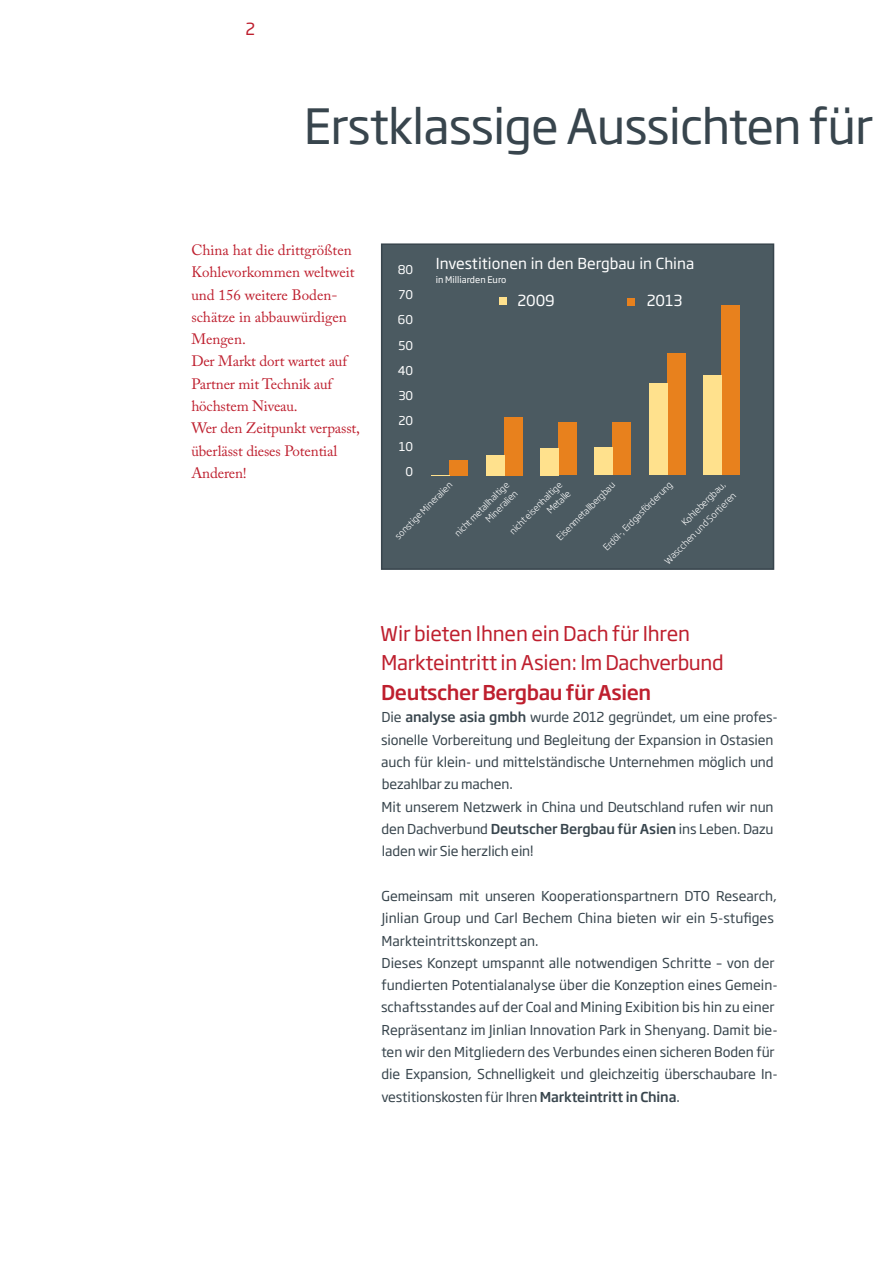
<style>
.page{position:relative;width:893px;height:1263px;background:#fff}
.page>*{position:absolute;margin:0;border:0;box-sizing:border-box;transform-origin:0 0}
.headline{font:48px "Soho Gothic Std";letter-spacing:-.02em;color:#38454d}
.Subline{font:20.1px/29.7px "Soho Gothic Std";letter-spacing:-.01em;color:#be1f2e}
.Rubrikeninnen{font:16.5px "Soho Gothic Pro";color:#be1f2e}
.Kommentare{font:15px/22.4px "Adobe Caslon Pro";letter-spacing:-.01em;color:#be1f2e}
.Subline2{font:15px/22.4px "Adobe Caslon Pro";color:#be1f2e}
.Fließtext{font:15px "Soho Gothic Pro";color:#fff}
.Fließtext-2{font:13.5px/22.4px "Soho Gothic Std";letter-spacing:-.01em;color:#38454d}
.Fließtext-3{font:12px "Soho Gothic Pro";color:#fff}
.Fließtext-4{font:300 9px "Soho Gothic Std";color:#fff}
.Fließtext-5{font:9px "Soho Gothic Pro";color:#fff}
.s1{font-weight:500}
</style>
<div class="page">
<div style="left:381px;top:243px;width:393px;height:327px;background:#4b5a61;border:2px solid #38454d"></div>
<div style="left:628px;top:298px;width:7px;height:7px;background:#e8811d"></div>
<div style="left:499px;top:297px;width:7px;height:7px;background:#ffe18d"></div>
<div style="left:504px;top:417px;width:18px;height:59px;background:#e8811d"></div>
<div style="left:558px;top:423px;width:18px;height:52px;background:#e8811d"></div>
<div style="left:613px;top:422px;width:18px;height:53px;background:#e8811d"></div>
<div style="left:667px;top:353px;width:19px;height:122px;background:#e8811d"></div>
<div style="left:722px;top:305px;width:18px;height:170px;background:#e8811d"></div>
<div style="left:450px;top:460px;width:18px;height:16px;background:#e8811d"></div>
<svg style="left:431px;top:475px;width:19px;height:1px"></svg>
<div style="left:486px;top:456px;width:18px;height:20px;background:#ffe18d"></div>
<div style="left:540px;top:448px;width:18px;height:27px;background:#ffe18d"></div>
<div style="left:595px;top:448px;width:18px;height:27px;background:#ffe18d"></div>
<div style="left:649px;top:384px;width:18px;height:91px;background:#ffe18d"></div>
<div style="left:704px;top:375px;width:18px;height:100px;background:#ffe18d"></div>
<p class="Rubrikeninnen" style="left:246px;top:16px;width:11px">2</p>
<p class="headline" style="left:304px;top:97px;width:571px">Erstklassige Aussichten für</p>
<p class="Subline2" style="left:191px;top:239px;width:162px">China hat die drittgrößten</p>
<p class="Subline2" style="left:191px;top:261px;width:165px">Kohlevorkommen weltweit</p>
<p class="Subline2" style="left:191px;top:283px;width:157px">und 156 weitere Boden&shy;schätze in abbauwürdigen<br>Mengen.</p>
<p class="Kommentare" style="left:191px;top:350px;width:157px">Der Markt dort wartet auf</p>
<p class="Kommentare" style="left:191px;top:372px;width:142px">Partner mit Technik auf</p>
<p class="Kommentare" style="left:191px;top:395px;width:108px">höchstem Niveau.</p>
<p class="Kommentare" style="left:191px;top:417px;width:170px">Wer den Zeitpunkt verpasst, überlässt dieses Potential<br>Anderen!</p>
<p class="Fließtext-3" style="left:398px;top:260px;width:17px">80</p>
<p class="Fließtext-3" style="left:399px;top:285px;width:16px">70</p>
<p class="Fließtext-3" style="left:398px;top:311px;width:17px">60</p>
<p class="Fließtext-3" style="left:398px;top:336px;width:16px">50</p>
<p class="Fließtext-3" style="left:398px;top:361px;width:17px">40</p>
<p class="Fließtext-3" style="left:398px;top:386px;width:16px">30</p>
<p class="Fließtext-3" style="left:398px;top:412px;width:16px">20</p>
<p class="Fließtext-3" style="left:399px;top:437px;width:16px">10</p>
<p class="Fließtext-3" style="left:405px;top:462px;width:9px">0</p>
<p class="Fließtext" style="left:436px;top:252px;width:260px">Investitionen in den Bergbau in China</p>
<p class="Fließtext-5" style="left:436px;top:272px;width:72px">in Milliarden Euro</p>
<p class="Fließtext" style="left:517px;top:288px;width:39px">2009</p>
<p class="Fließtext" style="left:647px;top:288px;width:37px">2013</p>
<p class="Fließtext-4" style="left:393px;top:533px;width:78px;rotate:-45deg">sonstige Mineralien</p>
<p class="Fließtext-4" style="left:452px;top:531px;width:74px;rotate:-45deg">nicht metallhaltige</p>
<p class="Fließtext-4" style="left:507px;top:528px;width:71px;rotate:-45deg">nicht eisenhaltige</p>
<p class="Fließtext-4" style="left:601px;top:545px;width:95px;rotate:-45deg">Erdöl-, Erdgasförderung</p>
<p class="Fließtext-4" style="left:679px;top:520px;width:59px;rotate:-45deg">Kohlebergbau,</p>
<p class="Fließtext-4" style="left:554px;top:534px;width:80px;rotate:-45deg">Eisenmetallbergbau</p>
<p class="Fließtext-4" style="left:545px;top:508px;width:30px;rotate:-45deg">Metalle</p>
<p class="Fließtext-4" style="left:483px;top:517px;width:43px;rotate:-45deg">Mineralien</p>
<p class="Fließtext-4" style="left:662px;top:558px;width:98px;rotate:-45deg">Wascchen und Sortieren</p>
<p class="Subline" style="left:380px;top:619px;width:311px">Wir bieten Ihnen ein Dach für Ihren</p>
<p class="Subline" style="left:381px;top:648px;width:344px">Markteintritt in Asien: Im Dachverbund<br><span class="s1">Deutscher Bergbau für Asien</span></p>
<p class="Fließtext-2" style="left:381px;top:706px;width:398px">Die <span class="s1">analyse asia gmbh</span> wurde 2012 gegründet, um eine profes&shy;sionelle Vorbereitung und Begleitung der Expansion in Ostasien auch für klein- und mittelständische Unternehmen möglich und bezahlbar zu machen.</p>
<p class="Fließtext-2" style="left:381px;top:796px;width:394px;text-align:justify">Mit unserem Netzwerk in China und Deutschland rufen wir nun den Dachverbund <span class="s1">Deutscher Bergbau für Asien</span> ins Leben. Dazu laden wir Sie herzlich ein!</p>
<p class="Fließtext-2" style="left:382px;top:885px;width:397px">Gemeinsam mit unseren Kooperationspartnern DTO Research,<br>Jinlian Group und Carl Bechem China bieten wir ein 5-stufiges<br>Markteintrittskonzept an.</p>
<p class="Fließtext-2" style="left:381px;top:952px;width:398px">Dieses Konzept umspannt alle notwendigen Schritte – von der fundierten Potentialanalyse über die Konzeption eines Gemein&shy;schaftsstandes auf der Coal and Mining Exibition bis hin zu einer Repräsentanz im Jinlian Innovation Park in Shenyang. Damit bie&shy;ten wir den Mitgliedern des Verbundes einen sicheren Boden für die Expansion, Schnelligkeit und gleichzeitig überschaubare In&shy;vestitionskosten für Ihren <span class="s1">Markteintritt in China</span>.</p>
</div>
